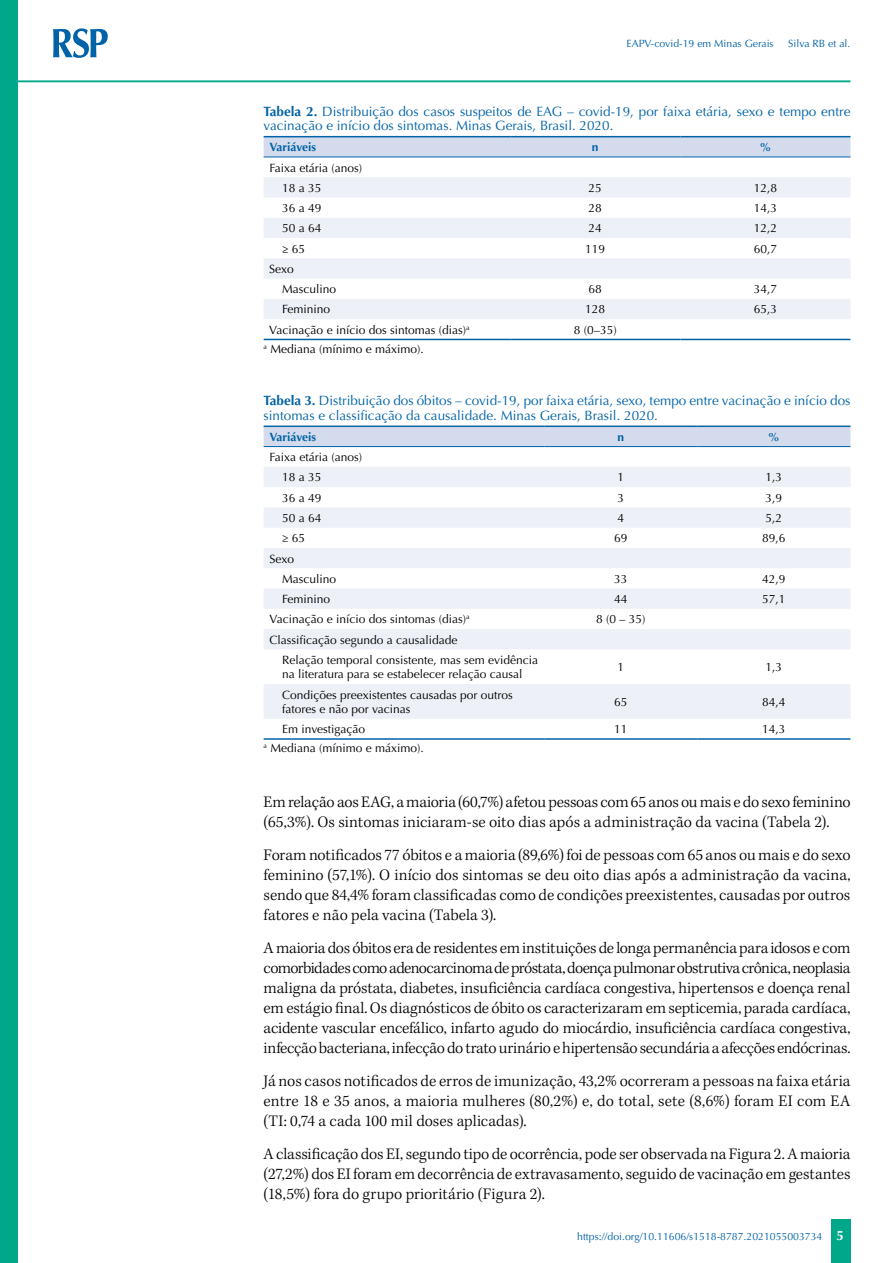
<style>
.page{position:relative;width:893px;height:1263px;background:#fff}
.page>*{position:absolute;margin:0;border:0;box-sizing:border-box;transform-origin:0 0}
.t1{font:300 16.5px/20.1px "Kepler Std";color:#000;text-align:justify}
.t2{font:13.5px/14.2px "Optima LT Std";color:#0063a7}
.t3{font:700 13.5px "Optima LT Std";color:#fff}
.t4{font:12px/20.2px "Optima LT Std";color:#000}
.t5{font:700 12px "Optima LT Std";color:#0063a7}
.t6{font:10.5px "Optima LT Std";color:#0063a7}
.s1{font-weight:700}
</style>
<div class="page">
<div style="left:831px;top:1220px;width:20px;height:43px;background:#00a788"></div>
<div style="left:0;top:0;width:18px;height:1263px;background:#00a788"></div>
<svg style="left:53px;top:28px;width:55px;height:30px"></svg>
<hr style="left:18px;top:80px;width:832px;height:2px;background:#00a788">
<div style="left:264px;top:427px;width:586px;height:19px;background:#d4dbec"></div>
<svg style="left:264px;top:467px;width:586px;height:252px;fill:#eef0f7"></svg>
<hr style="left:264px;top:425px;width:280px;height:2px;background:#0063a7">
<hr style="left:544px;top:425px;width:153px;height:2px;background:#0063a7">
<hr style="left:697px;top:425px;width:153px;height:2px;background:#0063a7">
<hr style="left:264px;top:446px;width:280px;height:1px;background:#0063a7">
<hr style="left:544px;top:446px;width:153px;height:1px;background:#0063a7">
<hr style="left:697px;top:446px;width:153px;height:1px;background:#0063a7">
<hr style="left:264px;top:738px;width:280px;height:2px;background:#0063a7">
<hr style="left:544px;top:738px;width:153px;height:2px;background:#0063a7">
<hr style="left:697px;top:738px;width:153px;height:2px;background:#0063a7">
<svg style="left:264px;top:137px;width:586px;height:20px;background:#c9d5e8"></svg>
<svg style="left:264px;top:177px;width:586px;height:142px;fill:#eef0f7"></svg>
<hr style="left:264px;top:136px;width:246px;height:1px;background:#0063a7">
<hr style="left:510px;top:136px;width:170px;height:1px;background:#0063a7">
<hr style="left:680px;top:136px;width:170px;height:1px;background:#0063a7">
<hr style="left:264px;top:157px;width:246px;height:1px;background:#0063a7">
<hr style="left:510px;top:157px;width:170px;height:1px;background:#0063a7">
<hr style="left:680px;top:157px;width:170px;height:1px;background:#0063a7">
<hr style="left:264px;top:339px;width:246px;height:1px;background:#0063a7">
<hr style="left:510px;top:339px;width:170px;height:1px;background:#0063a7">
<hr style="left:680px;top:339px;width:170px;height:1px;background:#0063a7">
<p class="t6" style="left:626px;top:37px;width:149px">EAPV-covid-19 em Minas Gerais</p>
<p class="t6" style="left:788px;top:37px;width:64px">Silva RB et al.</p>
<p class="t2" style="left:264px;top:104px;width:588px"><span class="s1">Tabela 2.</span> Distribuição dos casos suspeitos de EAG – covid-19, por faixa etária, sexo e tempo entre vacinação e início dos sintomas. Minas Gerais, Brasil. 2020.</p>
<p class="t5" style="left:269px;top:140px;width:48px">Variáveis</p>
<p class="t5" style="left:592px;top:140px;width:8px">n</p>
<p class="t5" style="left:759px;top:140px;width:14px">%</p>
<p class="t4" style="left:282px;top:157px;width:81px;text-indent:-13px">Faixa etária (anos)<br>18 a 35</p>
<p class="t4" style="left:589px;top:178px;width:15px">25</p>
<p class="t4" style="left:754px;top:178px;width:25px">12,8</p>
<p class="t4" style="left:282px;top:198px;width:41px">36 a 49</p>
<p class="t4" style="left:589px;top:198px;width:15px">28</p>
<p class="t4" style="left:754px;top:198px;width:25px">14,3</p>
<p class="t4" style="left:282px;top:218px;width:41px">50 a 64</p>
<p class="t4" style="left:589px;top:218px;width:15px">24</p>
<p class="t4" style="left:754px;top:218px;width:25px">12,2</p>
<p class="t4" style="left:282px;top:239px;width:25px">≥ 65</p>
<p class="t4" style="left:585px;top:239px;width:22px">119</p>
<p class="t4" style="left:754px;top:239px;width:25px">60,7</p>
<p class="t4" style="left:282px;top:259px;width:56px;text-indent:-13px">Sexo<br>Masculino</p>
<p class="t4" style="left:589px;top:279px;width:15px">68</p>
<p class="t4" style="left:754px;top:279px;width:25px">34,7</p>
<p class="t4" style="left:282px;top:299px;width:50px">Feminino</p>
<p class="t4" style="left:585px;top:299px;width:22px">128</p>
<p class="t4" style="left:754px;top:299px;width:25px">65,3</p>
<p class="t4" style="left:269px;top:320px;width:202px">Vacinação e início dos sintomas (dias)<sup>a</sup></p>
<p class="t4" style="left:574px;top:320px;width:44px">8 (0–35)</p>
<p class="t4" style="left:264px;top:339px;width:162px"><sup>a</sup> Mediana (mínimo e máximo).</p>
<p class="t2" style="left:264px;top:394px;width:588px"><span class="s1">Tabela 3.</span> Distribuição dos óbitos – covid-19, por faixa etária, sexo, tempo entre vacinação e início dos sintomas e classificação da causalidade. Minas Gerais, Brasil. 2020.</p>
<p class="t5" style="left:269px;top:430px;width:48px">Variáveis</p>
<p class="t5" style="left:617px;top:430px;width:8px">n</p>
<p class="t5" style="left:768px;top:430px;width:14px">%</p>
<p class="t4" style="left:282px;top:447px;width:81px;text-indent:-13px">Faixa etária (anos)<br>18 a 35</p>
<p class="t4" style="left:617px;top:467px;width:8px">1</p>
<p class="t4" style="left:766px;top:467px;width:18px">1,3</p>
<p class="t4" style="left:282px;top:488px;width:41px">36 a 49</p>
<p class="t4" style="left:617px;top:488px;width:8px">3</p>
<p class="t4" style="left:766px;top:488px;width:18px">3,9</p>
<p class="t4" style="left:282px;top:508px;width:41px">50 a 64</p>
<p class="t4" style="left:617px;top:508px;width:8px">4</p>
<p class="t4" style="left:766px;top:508px;width:18px">5,2</p>
<p class="t4" style="left:282px;top:528px;width:25px">≥ 65</p>
<p class="t4" style="left:614px;top:528px;width:15px">69</p>
<p class="t4" style="left:762px;top:528px;width:25px">89,6</p>
<p class="t4" style="left:282px;top:548px;width:56px;text-indent:-13px">Sexo<br>Masculino</p>
<p class="t4" style="left:614px;top:569px;width:15px">33</p>
<p class="t4" style="left:762px;top:569px;width:25px">42,9</p>
<p class="t4" style="left:282px;top:589px;width:50px">Feminino</p>
<p class="t4" style="left:614px;top:589px;width:15px">44</p>
<p class="t4" style="left:762px;top:589px;width:25px">57,1</p>
<p class="t4" style="left:269px;top:609px;width:202px">Vacinação e início dos sintomas (dias)<sup>a</sup></p>
<p class="t4" style="left:596px;top:609px;width:51px">8 (0 – 35)</p>
<p class="t4" style="left:282px;top:630px;width:257px;text-indent:-13px">Classificação segundo a causalidade<br>Relação temporal consistente, mas sem evidência</p>
<p class="t4" style="left:282px;top:664px;width:242px">na literatura para se estabelecer relação causal</p>
<p class="t4" style="left:617px;top:657px;width:8px">1</p>
<p class="t4" style="left:766px;top:657px;width:18px">1,3</p>
<p class="t4" style="left:282px;top:687px;width:232px;line-height:14.4px">Condições preexistentes causadas por outros fatores e não por vacinas</p>
<p class="t4" style="left:614px;top:692px;width:15px">65</p>
<p class="t4" style="left:762px;top:692px;width:25px">84,4</p>
<p class="t4" style="left:282px;top:719px;width:85px">Em investigação</p>
<p class="t4" style="left:614px;top:719px;width:15px">11</p>
<p class="t4" style="left:762px;top:719px;width:25px">14,3</p>
<p class="t4" style="left:264px;top:738px;width:162px"><sup>a</sup> Mediana (mínimo e máximo).</p>
<p class="t1" style="left:264px;top:792px;width:588px">Em relação aos EAG, a maioria (60,7%) afetou pessoas com 65 anos ou mais e do sexo feminino (65,3%). Os sintomas iniciaram-se oito dias após a administração da vacina (Tabela 2).</p>
<p class="t1" style="left:264px;top:845px;width:588px">Foram notificados 77 óbitos e a maioria (89,6%) foi de pessoas com 65 anos ou mais e do sexo feminino (57,1%). O início dos sintomas se deu oito dias após a administração da vacina, sendo que 84,4% foram classificadas como de condições preexistentes, causadas por outros fatores e não pela vacina (Tabela 3).</p>
<p class="t1" style="left:264px;top:938px;width:588px">A maioria dos óbitos era de residentes em instituições de longa permanência para idosos e com comorbidades como adenocarcinoma de próstata, doença pulmonar obstrutiva crônica, neoplasia maligna da próstata, diabetes, insuficiência cardíaca congestiva, hipertensos e doença renal em estágio final. Os diagnósticos de óbito os caracterizaram em septicemia, parada cardíaca, acidente vascular encefálico, infarto agudo do miocárdio, insuficiência cardíaca congestiva, infecção bacteriana, infecção do trato urinário e hipertensão secundária a afecções endócrinas.</p>
<p class="t1" style="left:264px;top:1071px;width:588px">Já nos casos notificados de erros de imunização, 43,2% ocorreram a pessoas na faixa etária entre 18 e 35 anos, a maioria mulheres (80,2%) e, do total, sete (8,6%) foram EI com EA (TI: 0,74 a cada 100 mil doses aplicadas).</p>
<p class="t1" style="left:264px;top:1144px;width:588px">A classificação dos EI, segundo tipo de ocorrência, pode ser observada na Figura 2. A maioria (27,2%) dos EI foram em decorrência de extravasamento, seguido de vacinação em gestantes (18,5%) fora do grupo prioritário (Figura 2).</p>
<p class="t6" style="left:577px;top:1230px;width:247px">https://doi.org/10.11606/s1518-8787.2021055003734</p>
<p class="t3" style="left:836px;top:1228px;width:9px">5</p>
</div>
